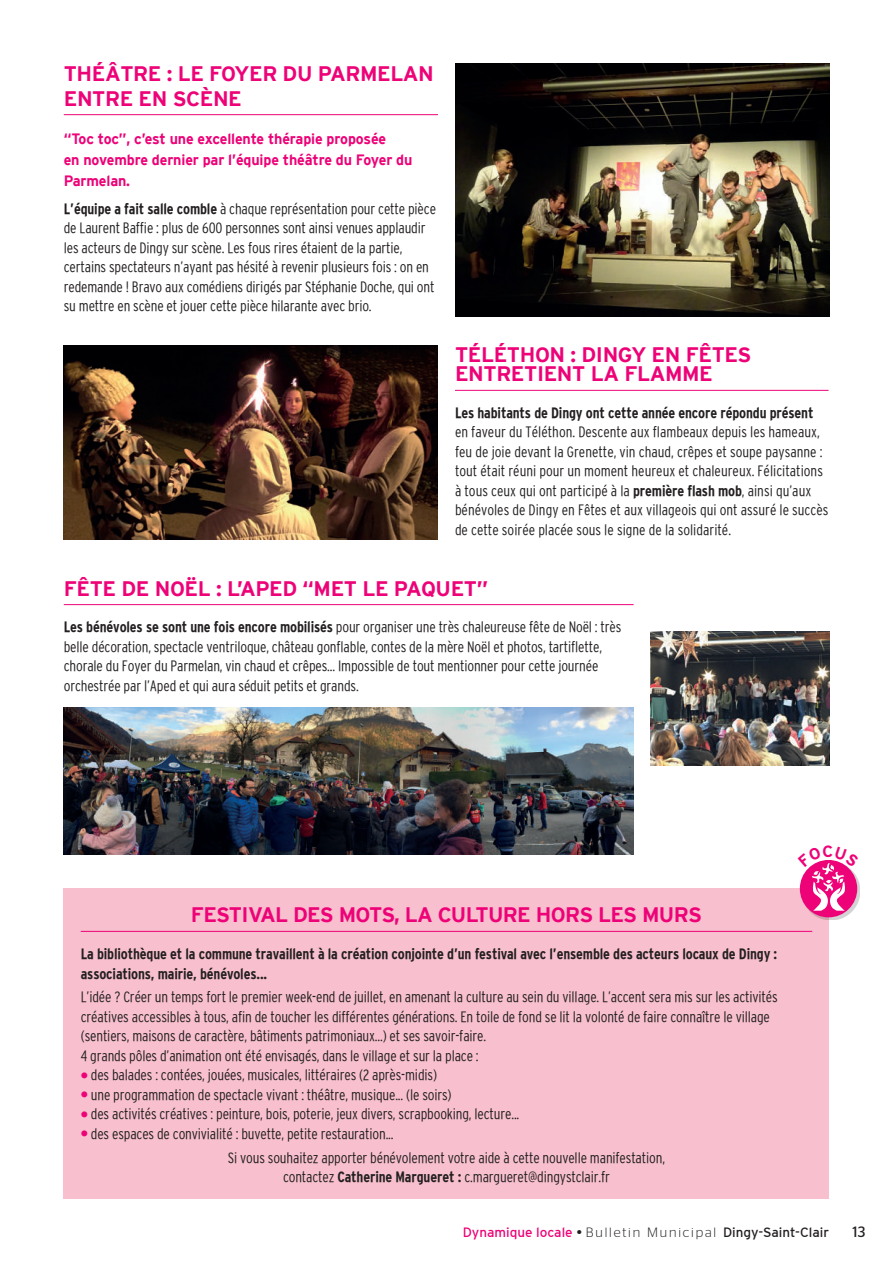
<style>
.page{position:relative;width:893px;height:1263px;background:#fff}
.page>*{position:absolute;margin:0;border:0;box-sizing:border-box;transform-origin:0 0}
.t1{font:700 21px/19.5px "Interstate";letter-spacing:-.02em;color:#ed0277}
.t2{font:300 condensed 15px/19.5px "Interstate";letter-spacing:-.01em;color:#231f20}
.t3{font:700 condensed 15px/19.5px "Interstate";letter-spacing:-.01em;color:#231f20}
.t4{font:700 15px/21px "Interstate";letter-spacing:-.01em;color:#ed0277;scale:.95 1}
.t5{font:15px "Stag Sans";color:#231f20}
.t6{font:13.5px "Interstate";color:#231f20}
.s1{font-weight:700}
.s2{font-weight:700;font-size:18px;color:#ed0277}
.s3{color:#ed0277}
.s4{font-family:"Stag Sans";font-weight:300}
</style>
<div class="page">
<hr style="left:455px;top:390px;width:373px;height:1px;background:#ed0277">
<hr style="left:64px;top:114px;width:374px;height:1px;background:#ed0277">
<img style="left:455px;top:64px;width:374px;height:252px">
<img style="left:64px;top:345px;width:374px;height:194px">
<div style="left:64px;top:889px;width:765px;height:310px;background:#f8c0ce"></div>
<hr style="left:81px;top:931px;width:731px;height:1px;background:#ed0277">
<hr style="left:64px;top:604px;width:570px;height:1px;background:#ed0277">
<div style="left:802px;top:862px;width:57px;height:58px;background:#231f20;opacity:.2"></div>
<div style="left:800px;top:860px;width:57px;height:57px;background:#ed0277;border-radius:50%"></div>
<img style="left:651px;top:631px;width:178px;height:134px">
<img style="left:64px;top:708px;width:570px;height:147px">
<svg style="left:798px;top:860px;width:61px;height:51px"></svg>
<h1 class="t1" style="left:64px;top:60px;width:372px;line-height:25.2px">THÉÂTRE : LE FOYER DU PARMELAN<br>ENTRE EN SCÈNE</h1>
<p class="t4" style="left:64px;top:128px;width:369px">“Toc toc”, c’est une excellente thérapie proposée<br>en novembre dernier par l’équipe théâtre du Foyer du<br>Parmelan.</p>
<p class="t2" style="left:64px;top:199px;width:374px"><span class="s1">L’équipe a fait salle comble</span> à chaque représentation pour cette pièce de Laurent Baffie : plus de 600 personnes sont ainsi venues applaudir les acteurs de Dingy sur scène. Les fous rires étaient de la partie, certains spectateurs n’ayant pas hésité à revenir plusieurs fois : on en redemande ! Bravo aux comédiens dirigés par Stéphanie Doche, qui ont su mettre en scène et jouer cette pièce hilarante avec brio.</p>
<h1 class="t1" style="left:455px;top:345px;width:298px">TÉLÉTHON : DINGY EN FÊTES<br>ENTRETIENT LA FLAMME</h1>
<p class="t3" style="left:455px;top:403px;width:360px">Les habitants de Dingy ont cette année encore répondu présent</p>
<p class="t2" style="left:455px;top:422px;width:375px">en faveur du Téléthon. Descente aux flambeaux depuis les hameaux, feu de joie devant la Grenette, vin chaud, crêpes et soupe paysanne : tout était réuni pour un moment heureux et chaleureux. Félicitations à tous ceux qui ont participé à la <span class="s1">première flash mob</span>, ainsi qu’aux bénévoles de Dingy en Fêtes et aux villageois qui ont assuré le succès de cette soirée placée sous le signe de la solidarité.</p>
<h1 class="t1" style="left:64px;top:578px;width:426px">FÊTE DE NOËL : L’APED “MET LE PAQUET”</h1>
<p class="t2" style="left:64px;top:617px;width:559px"><span class="s1">Les bénévoles se sont une fois encore mobilisés</span> pour organiser une très chaleureuse fête de Noël : très belle décoration, spectacle ventriloque, château gonflable, contes de la mère Noël et photos, tartiflette, chorale du Foyer du Parmelan, vin chaud et crêpes... Impossible de tout mentionner pour cette journée orchestrée par l’Aped et qui aura séduit petits et grands.</p>
<h1 class="t1" style="left:191px;top:905px;width:512px">FESTIVAL DES MOTS, LA CULTURE HORS LES MURS</h1>
<p class="t3" style="left:81px;top:944px;width:698px">La bibliothèque et la commune travaillent à la création conjointe d’un festival avec l’ensemble des acteurs locaux de Dingy : associations, mairie, bénévoles...</p>
<p class="t2" style="left:81px;top:987px;width:698px">L’idée ? Créer un temps fort le premier week-end de juillet, en amenant la culture au sein du village. L’accent sera mis sur les activités créatives accessibles à tous, afin de toucher les différentes générations. En toile de fond se lit la volonté de faire connaître le village (sentiers, maisons de caractère, bâtiments patrimoniaux...) et ses savoir-faire.<br>4 grands pôles d’animation ont été envisagés, dans le village et sur la place :</p>
<p class="t2" style="left:81px;top:1065px;width:358px"><span class="s2">•</span> des balades : contées, jouées, musicales, littéraires (2 après-midis)</p>
<p class="t2" style="left:81px;top:1084px;width:372px"><span class="s2">•</span> une programmation de spectacle vivant : théâtre, musique... (le soirs)</p>
<p class="t2" style="left:81px;top:1104px;width:440px"><span class="s2">•</span> des activités créatives : peinture, bois, poterie, jeux divers, scrapbooking, lecture...</p>
<p class="t2" style="left:228px;top:1121px;width:439px;line-height:23.7px;text-indent:-147px"><span class="s2">•</span> des espaces de convivialité : buvette, petite restauration...<br>Si vous souhaitez apporter bénévolement votre aide à cette nouvelle manifestation,</p>
<p class="t2" style="left:283px;top:1167px;width:328px">contactez <span class="s1">Catherine Margueret :</span> c.margueret@dingystclair.fr</p>
<p class="t6" style="left:463px;top:1224px;width:368px"><span class="s3">Dynamique locale</span> • <span class="s4">Bulletin Municipal</span> Dingy-Saint-Clair</p>
<p class="t5" style="left:852px;top:1223px;width:14px">13</p>
</div>
